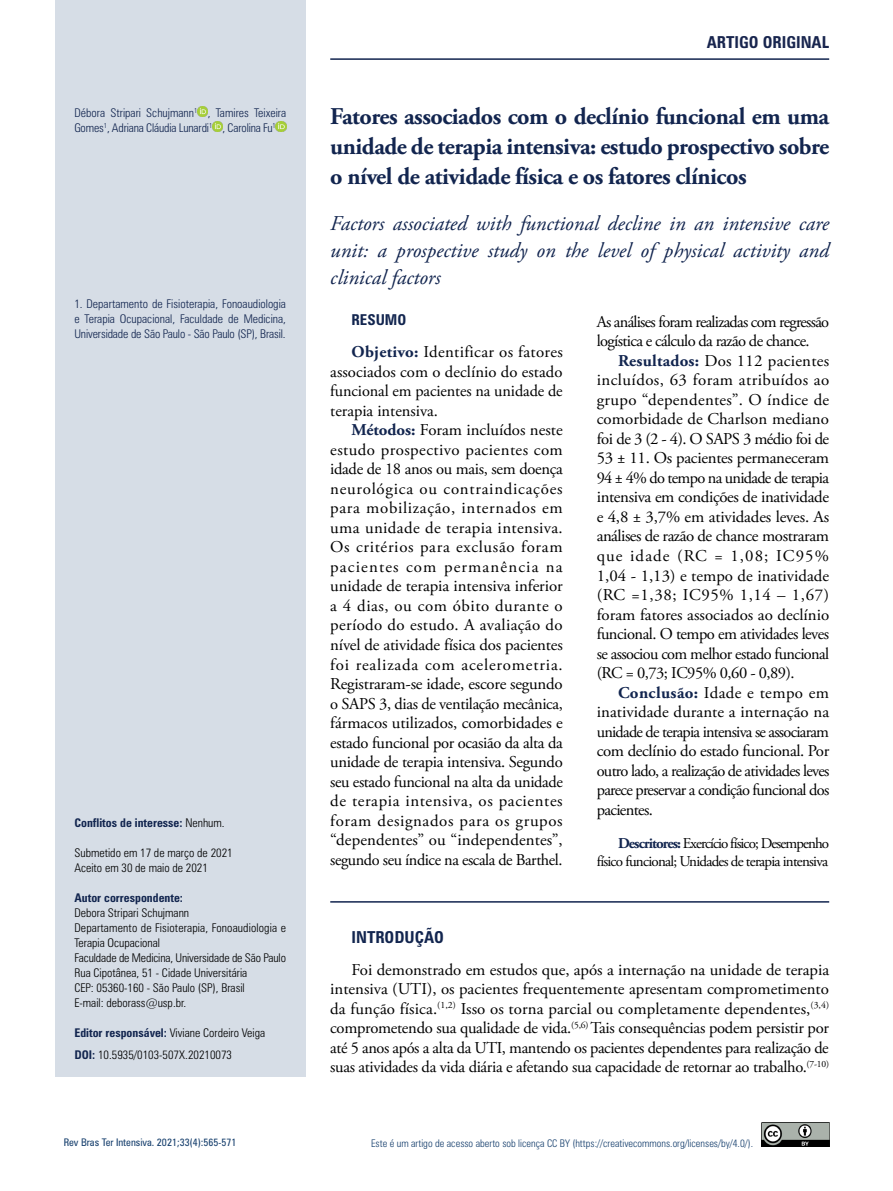
<style>
.page{position:relative;width:893px;height:1191px;background:#fff}
.page>*{position:absolute;margin:0;border:0;box-sizing:border-box;transform-origin:0 0}
.t1{font:700 24px/30px "Adobe Garamond Pro";letter-spacing:-.02em;color:#12254f;text-align:justify}
.t2{font:italic 21px/27px "Adobe Garamond Pro";color:#12254f;text-align:justify}
.t3{font:16.5px/19.5px "Adobe Garamond Pro";letter-spacing:-.03em;color:#000;text-align:justify}
.t4{font:700 condensed 16.5px "Zurich BT";color:#18254e}
.t5{font:700 condensed 16.5px "Zurich BT";color:#12254f}
.t6{font:15px/18px "Adobe Garamond Pro";letter-spacing:-.05em;color:#000;text-align:right}
.t7{font:700 condensed 15px "Zurich BT";color:#12254f}
.t8{font:300 condensed 12px/15px "Zurich BT";color:#000}
.t9{font:300 condensed 12px/15px "Zurich BT";letter-spacing:-.01em;color:#12254f}
.t10{font:700 condensed 12px "Zurich BT";color:#12254f}
.t11{font:300 condensed 10.5px "Zurich BT";color:#163f6d}
.t12{font:condensed 10.5px "Zurich BT";color:#163f6d}
.s1{font-weight:300;color:#000}
.s2{font-weight:700;color:#12254f}
</style>
<div class="page">
<div style="left:55px;top:0;width:250px;height:1076px;background:#d5dce6"></div>
<svg style="left:197px;top:106px;width:26px;height:26px"></svg>
<svg style="left:276px;top:121px;width:10px;height:11px"></svg>
<hr style="left:330px;top:901px;width:499px;height:1px;background:#12254f">
<img style="left:761px;top:1122px;width:68px;height:24px">
<hr style="left:330px;top:58px;width:499px;height:2px;background:#12254f">
<p class="t9" style="left:74px;top:105px;width:213px">Débora Stripari Schujmann<sup>1</sup> , Tamires Teixeira<br>Gomes<sup>1</sup>, Adriana Cláudia Lunardi<sup>1</sup> , Carolina Fu<sup>1</sup></p>
<p class="t9" style="left:74px;top:296px;width:213px;text-align:justify">1. Departamento de Fisioterapia, Fonoaudiologia e Terapia Ocupacional, Faculdade de Medicina, Universidade de São Paulo - São Paulo (SP), Brasil.</p>
<p class="t10" style="left:74px;top:815px;width:152px">Conflitos de interesse: <span class="s1">Nenhum.</span></p>
<p class="t8" style="left:74px;top:845px;width:160px">Submetido em 17 de março de 2021<br>Aceito em 30 de maio de 2021</p>
<p class="t10" style="left:74px;top:890px;width:110px">Autor correspondente:</p>
<p class="t8" style="left:74px;top:905px;width:213px">Debora Stripari Schujmann<br>Departamento de Fisioterapia, Fonoaudiologia e Terapia Ocupacional<br>Faculdade de Medicina, Universidade de São Paulo Rua Cipotânea, 51 - Cidade Universitária<br>CEP: 05360-160 - São Paulo (SP), Brasil<br>E-mail: deborass@usp.br.</p>
<p class="t8" style="left:74px;top:1025px;width:192px"><span class="s2">Editor responsável:</span> Viviane Cordeiro Veiga</p>
<p class="t8" style="left:74px;top:1047px;width:159px"><span class="s2">DOI:</span> 10.5935/0103-507X.20210073</p>
<p class="t12" style="left:64px;top:1135px;width:174px">Rev Bras Ter Intensiva. 2021;33(4):565-571</p>
<p class="t4" style="left:707px;top:32px;width:124px">ARTIGO ORIGINAL</p>
<h1 class="t1" style="left:330px;top:102px;width:500px">Fatores associados com o declínio funcional em uma unidade de terapia intensiva: estudo prospectivo sobre o nível de atividade física e os fatores clínicos</h1>
<p class="t2" style="left:330px;top:210px;width:500px">Factors associated with functional decline in an intensive care unit: a prospective study on the level of physical activity and clinical factors</p>
<p class="t7" style="left:351px;top:311px;width:56px">RESUMO</p>
<p class="t3" style="left:597px;top:312px;width:234px">As análises foram realizadas com regressão logística e cálculo da razão de chance.</p>
<p class="t3" style="left:597px;top:351px;width:234px;text-indent:21px"><span class="s2">Resultados:</span> Dos 112 pacientes incluídos, 63 foram atribuídos ao grupo “dependentes”. O índice de comorbidade de Charlson mediano foi de 3 (2 - 4). O SAPS 3 médio foi de 53 ± 11. Os pacientes permaneceram 94 ± 4% do tempo na unidade de terapia intensiva em condições de inatividade e 4,8 ± 3,7% em atividades leves. As análises de razão de chance mostraram que idade (RC = 1,08; IC95% 1,04 - 1,13) e tempo de inatividade (RC =1,38; IC95% 1,14 – 1,67) foram fatores associados ao declínio funcional. O tempo em atividades leves se associou com melhor estado funcional (RC = 0,73; IC95% 0,60 - 0,89).</p>
<p class="t3" style="left:597px;top:683px;width:234px;text-indent:21px"><span class="s2">Conclusão:</span> Idade e tempo em inatividade durante a internação na unidade de terapia intensiva se associaram com declínio do estado funcional. Por outro lado, a realização de atividades leves parece preservar a condição funcional dos pacientes.</p>
<p class="t3" style="left:330px;top:343px;width:234px;text-indent:21px"><span class="s2">Objetivo:</span> Identificar os fatores associados com o declínio do estado funcional em pacientes na unidade de terapia intensiva.</p>
<p class="t3" style="left:330px;top:421px;width:234px;text-indent:21px"><span class="s2">Métodos:</span> Foram incluídos neste estudo prospectivo pacientes com idade de 18 anos ou mais, sem doença neurológica ou contraindicações para mobilização, internados em uma unidade de terapia intensiva.<br>Os critérios para exclusão foram pacientes com permanência na unidade de terapia intensiva inferior a 4 dias, ou com óbito durante o período do estudo. A avaliação do nível de atividade física dos pacientes foi realizada com acelerometria.<br>Registraram-se idade, escore segundo o SAPS 3, dias de ventilação mecânica, fármacos utilizados, comorbidades e estado funcional por ocasião da alta da unidade de terapia intensiva. Segundo seu estado funcional na alta da unidade de terapia intensiva, os pacientes foram designados para os grupos “dependentes” ou “independentes”, segundo seu índice na escala de Barthel.</p>
<p class="t6" style="left:597px;top:834px;width:234px"><span class="s2">Descritores:</span> Exercício físico; Desempenho físico funcional; Unidades de terapia intensiva</p>
<p class="t5" style="left:351px;top:926px;width:94px">INTRODUÇÃO</p>
<p class="t3" style="left:330px;top:960px;width:500px;text-indent:21px">Foi demonstrado em estudos que, após a internação na unidade de terapia intensiva (UTI), os pacientes frequentemente apresentam comprometimento da função física.<sup>(1,2)</sup> Isso os torna parcial ou completamente dependentes,<sup>(3,4) </sup>comprometendo sua qualidade de vida.<sup>(5,6)</sup> Tais consequências podem persistir por até 5 anos após a alta da UTI, mantendo os pacientes dependentes para realização de suas atividades da vida diária e afetando sua capacidade de retornar ao trabalho.<sup>(7-10)</sup></p>
<p class="t11" style="left:371px;top:1136px;width:384px">Este é um artigo de acesso aberto sob licença CC BY (https://creativecommons.org/licenses/by/4.0/).</p>
</div>
